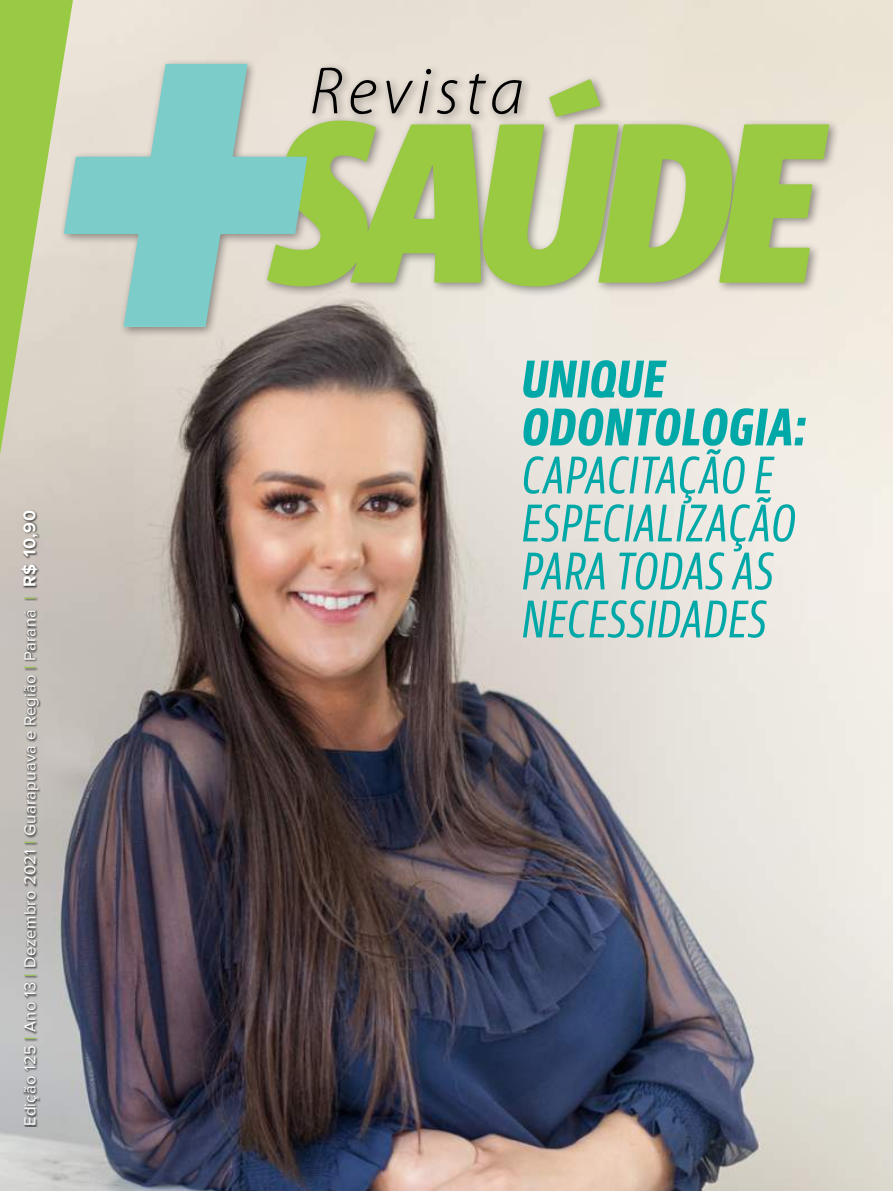
<style>
.page{position:relative;width:893px;height:1191px;background:#fff}
.page>*{position:absolute;margin:0;border:0;box-sizing:border-box;transform-origin:0 0}
.t1{font:italic 52.5px/48px "Sans Beam Head";letter-spacing:.015em;color:#00a8a8}
.t2{font:italic 700 52.5px/48px "Sans Beam Head";letter-spacing:.015em;color:#00a8a8}
.t3{font:16.5px "Proxima Nova";letter-spacing:.02em;color:#fff}
.s1{color:#99ca44}
.s2{font-weight:700;font-size:18px}
</style>
<div class="page">
<img style="left:0;top:0;width:893px;height:1191px">
<div style="left:21px;top:509px;width:20px;height:618px;background:#000;opacity:.75"></div>
<div style="left:60px;top:59px;width:780px;height:279px;background:#000;opacity:.4"></div>
<svg style="left:73px;top:64px;width:235px;height:263px;background:#a5d0ca"></svg>
<svg style="left:267px;top:67px;width:562px;height:221px;background:#b5cd81"></svg>
<svg style="left:0;top:0;width:73px;height:455px;background:#bbd087"></svg>
<p class="t3" style="left:21px;top:1126px;width:618px;rotate:-90deg">Edição 125 <span class="s1">|</span> Ano 13 <span class="s1">|</span> Dezembro 2021 <span class="s1">|</span> Guarapuava e Região <span class="s1">|</span> Paraná <span class="s1">|</span> <span class="s2">R$ 10,90</span></p>
<h1 class="t2" style="left:521px;top:353px;width:286px">UNIQUE<br>ODONTOLOGIA:</h1>
<h1 class="t1" style="left:521px;top:449px;width:276px">CAPACITAÇÃO E<br>ESPECIALIZAÇÃO<br>PARA TODAS AS<br>NECESSIDADES</h1>
</div>
